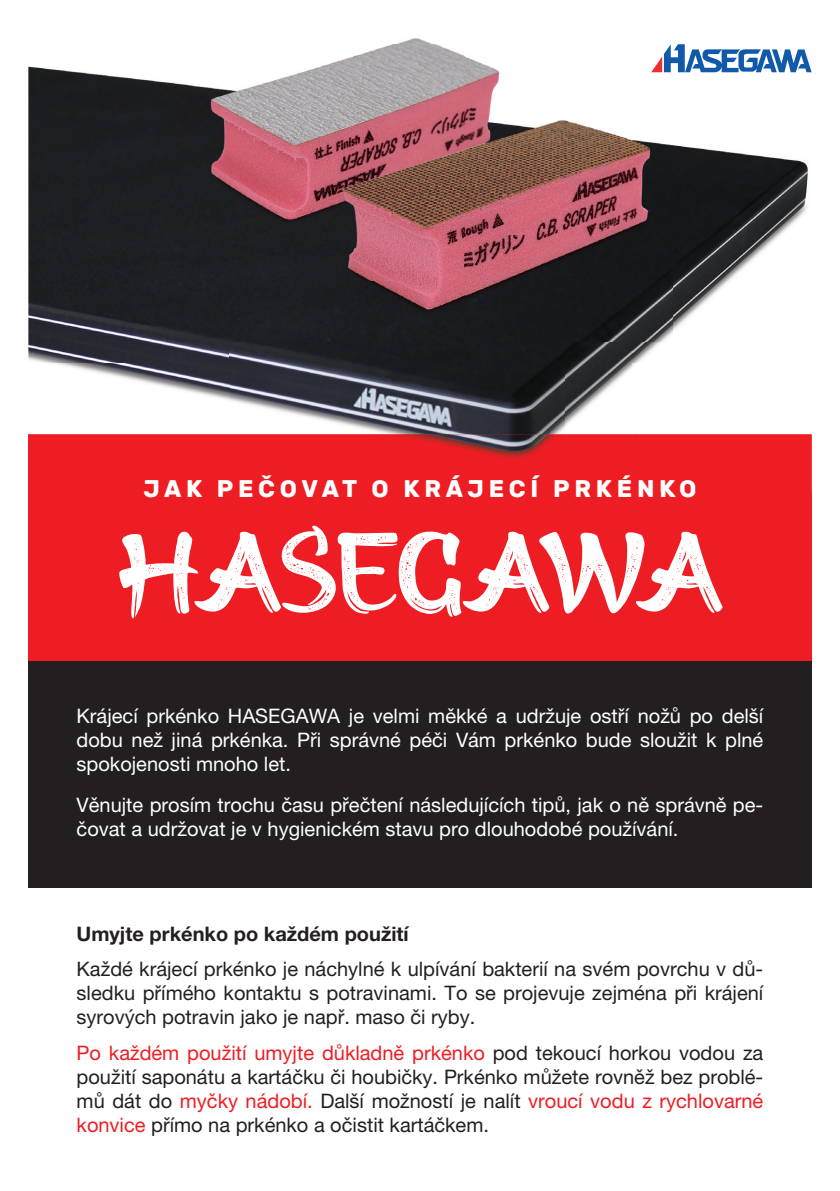
<style>
.page{position:relative;width:840px;height:1191px;background:#fff}
.page>*{position:absolute;margin:0;border:0;box-sizing:border-box;transform-origin:0 0}
.t1{font:117.2px "HIROMISAKE Regular";letter-spacing:-.015em;color:#fff}
.t2{font:700 24px "Rubik";letter-spacing:.2em;color:#fff}
.t3{font:20px/24px "Helvetica Neue LT Pro";color:#231f20;text-align:justify}
.t4{font:20px/24px "Helvetica Neue LT Pro";color:#fff;text-align:justify}
.t5{font:700 20px "Helvetica Neue LT Pro";color:#231f20}
.s1{color:#ee1d23}
</style>
<div class="page">
<div style="left:28px;top:661px;width:783px;height:227px;background:#231f20"></div>
<div style="left:28px;top:434px;width:783px;height:227px;background:#ee1d23"></div>
<img style="left:28px;top:66px;width:201px;height:334px">
<img style="left:632px;top:70px;width:180px;height:422px">
<img style="left:229px;top:341px;width:403px;height:93px">
<img style="left:28px;top:434px;width:783px;height:58px">
<img style="left:144px;top:475px;width:552px;height:17px">
<img style="left:188px;top:38px;width:484px;height:303px">
<svg style="left:650px;top:44px;width:161px;height:28px"></svg>
<p class="t2" style="left:258px;top:475px;width:18px">Č</p>
<h1 class="t1" style="left:118px;top:520px;width:604px">HASEGAWA</h1>
<p class="t2" style="left:143px;top:475px;width:554px">JAK PE OVAT O KRÁJECÍ PRKÉNKO</p>
<p class="t4" style="left:77px;top:706px;width:687px">Krájecí prkénko HASEGAWA je velmi měkké a udržuje ostří nožů po delší dobu než jiná prkénka. Při správné péči Vám prkénko bude sloužit k plné spokojenosti mnoho let.</p>
<p class="t4" style="left:77px;top:795px;width:688px">Věnujte prosím trochu času přečtení následujících tipů, jak o ně správně pe&shy;čovat a udržovat je v hygienickém stavu pro dlouhodobé používání.</p>
<p class="t5" style="left:77px;top:926px;width:333px">Umyjte prkénko po každém použití</p>
<p class="t3" style="left:77px;top:959px;width:687px">Každé krájecí prkénko je náchylné k ulpívání bakterií na svém povrchu v dů&shy;sledku přímého kontaktu s potravinami. To se projevuje zejména při krájení syrových potravin jako je např. maso či ryby.</p>
<p class="t3" style="left:77px;top:1043px;width:688px"><span class="s1">Po každém použití umyjte důkladně prkénko</span> pod tekoucí horkou vodou za použití saponátu a kartáčku či houbičky. Prkénko můžete rovněž bez problé&shy;mů dát do <span class="s1">myčky nádobí.</span> Další možností je nalít <span class="s1">vroucí vodu z rychlovarné konvice</span> přímo na prkénko a očistit kartáčkem.</p>
</div>
